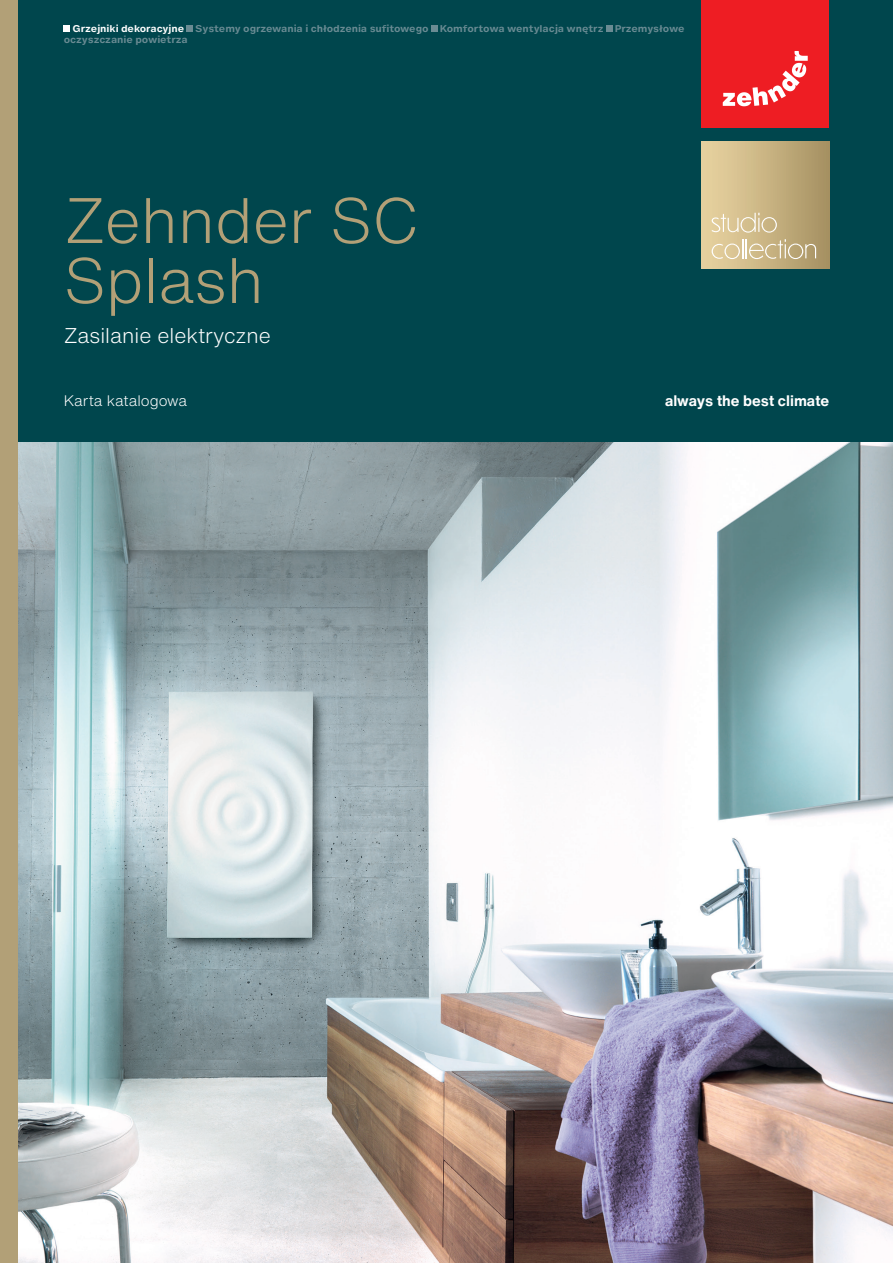
<style>
.page{position:relative;width:893px;height:1263px;background:#fff}
.page>*{position:absolute;margin:0;border:0;box-sizing:border-box;transform-origin:0 0}
.PageTitle_SC{font:300 63px "Helvetica Now Text";color:#b2a077}
.Operation_Mode_SC{font:300 21px "Helvetica Now Text";color:#fff}
.Claim{font:700 15px "Helvetica Now Text";color:#fff}
.PageSubTitle{font:300 15px "Helvetica Now Text";color:#fff}
.Breadcrumb{font:700 9.3px/11.2px "Helvetica Now Micro";letter-spacing:-.01em;color:#6a8b93}
.s1{color:#fff}
</style>
<div class="page">
<img style="left:17px;top:442px;width:876px;height:821px">
<div style="left:0;top:0;width:893px;height:442px;background:#00464d"></div>
<div style="left:702px;top:0;width:127px;height:128px;background:#ee1d23"></div>
<svg style="left:701px;top:27px;width:107px;height:79px"></svg>
<div style="left:64px;top:25px;width:6px;height:7px;background:#fff"></div>
<div style="left:187px;top:25px;width:6px;height:7px;background:#6a8b93"></div>
<div style="left:431px;top:25px;width:6px;height:7px;background:#6a8b93"></div>
<div style="left:606px;top:25px;width:6px;height:7px;background:#6a8b93"></div>
<div style="left:702px;top:141px;width:127px;height:128px;background:linear-gradient(to right,#ead5a2,#a79263)"></div>
<svg style="left:712px;top:213px;width:65px;height:20px"></svg>
<svg style="left:712px;top:239px;width:104px;height:20px;background:#d3c29a"></svg>
<div style="left:0;top:0;width:17px;height:1263px;background:#b2a077"></div>
<p class="Breadcrumb" style="left:64px;top:23px;width:622px;text-indent:9px"><span class="s1">Grzejniki dekoracyjne</span> Systemy ogrzewania i chłodzenia sufitowego Komfortowa wentylacja wnętrz Przemysłowe oczyszczanie powietrza</p>
<p class="PageTitle_SC" style="left:64px;top:178px;width:356px">Zehnder SC</p>
<p class="PageTitle_SC" style="left:64px;top:238px;width:202px">Splash</p>
<p class="Operation_Mode_SC" style="left:64px;top:321px;width:209px">Zasilanie elektryczne</p>
<p class="PageSubTitle" style="left:64px;top:390px;width:125px">Karta katalogowa</p>
<p class="Claim" style="left:665px;top:390px;width:166px">always the best climate</p>
</div>
